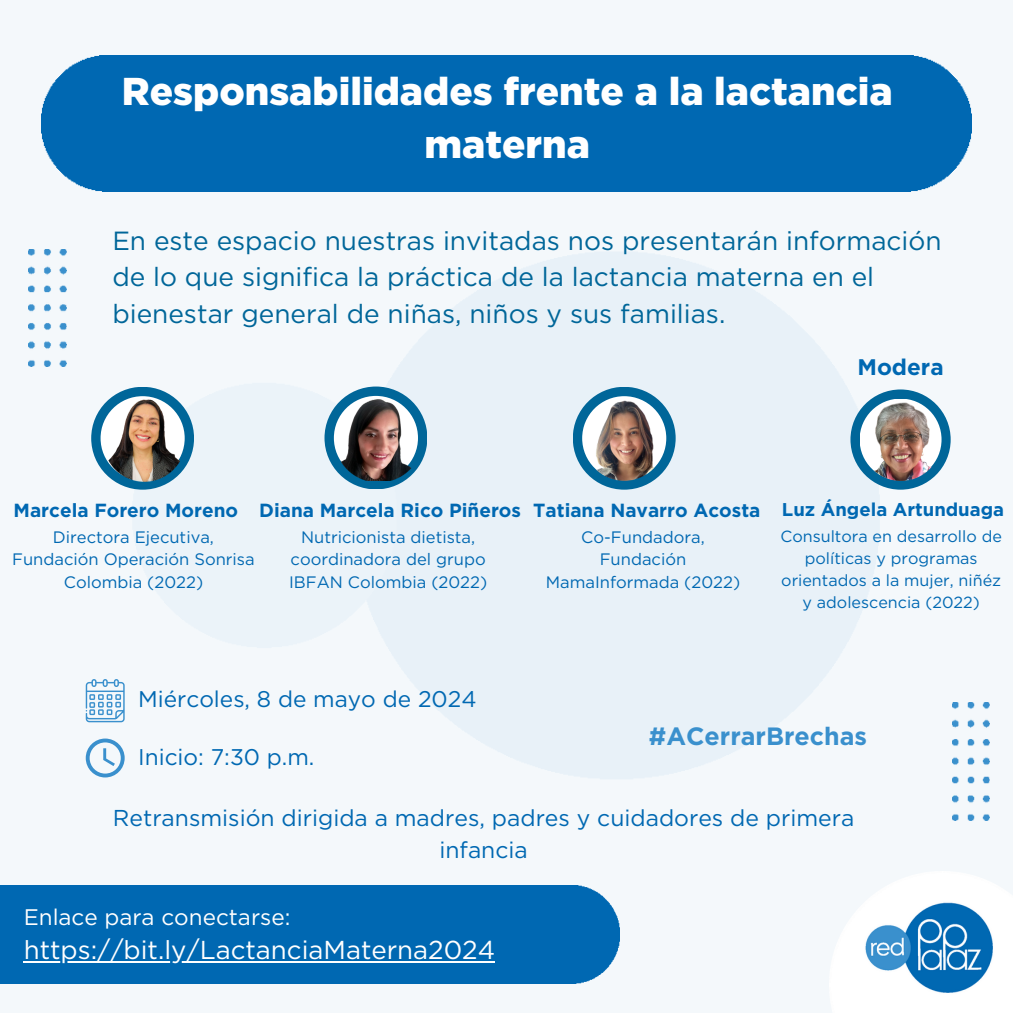
<style>
.page{position:relative;width:1013px;height:1013px;background:#fff}
.page>*{position:absolute;margin:0;border:0;box-sizing:border-box;transform-origin:0 0}
.t1{font:900 38.75px/53.5px "Gotham";color:#fff;text-align:center}
.t2{font:26.25px/36.5px "Gotham";color:#069}
.t3{font:25.88px "Gotham";color:#fff}
.t4{font:700 25px "Gotham";color:#3a90cd}
.t5{font:22.88px/31.9px "Gotham";color:#0068b2;text-align:center}
.t6{font:22.62px "Gotham";color:#0068b2}
.t7{font:22.5px "Gotham";color:#fff}
.t8{font:700 22.5px "Gotham";color:#0068b2}
.t9{font:700 19px "Gotham";color:#0068b2}
.t10{font:700 18.5px "Gotham";color:#0068b2}
.t11{font:16.5px/22.5px "Gotham";color:#0068b2;text-align:center}
.t12{font:16.12px/22px "Gotham";color:#0068b2;text-align:center}
</style>
<div class="page">
<img style="left:0;top:0;width:1012px;height:1012px">
<div style="left:42px;top:55px;width:929px;height:136px;background:#0068b2"></div>
<div style="left:0;top:885px;width:619px;height:98px;background:#0068b2"></div>
<img style="left:29px;top:249px;width:37px;height:117px">
<img style="left:952px;top:703px;width:37px;height:117px">
<svg style="left:86px;top:738px;width:39px;height:39px"></svg>
<svg style="left:86px;top:679px;width:39px;height:43px"></svg>
<img style="left:829px;top:871px;width:183px;height:141px">
<hr style="left:24px;top:960px;width:471px;height:2px;background:#fff">
<div style="left:91px;top:387px;width:103px;height:102px;background:#069;border-radius:50%"></div>
<div style="left:573px;top:387px;width:102px;height:102px;background:#069;border-radius:50%"></div>
<div style="left:850px;top:389px;width:100px;height:100px;background:#069;border-radius:50%"></div>
<div style="left:324px;top:386px;width:103px;height:103px;background:#069;border-radius:50%"></div>
<img style="left:334px;top:395px;width:89px;height:85px">
<img style="left:103px;top:399px;width:83px;height:82px">
<img style="left:583px;top:399px;width:82px;height:81px">
<img style="left:860px;top:399px;width:81px;height:81px">
<p class="t1" style="left:122px;top:64px;width:772px">Responsabilidades frente a la lactancia materna</p>
<p class="t2" style="left:112px;top:222px;width:830px">En este espacio nuestras invitadas nos presentarán información de lo que significa la práctica de la lactancia materna en el bienestar general de niñas, niños y sus familias.</p>
<p class="t8" style="left:857px;top:353px;width:88px">Modera</p>
<h5 class="t9" style="left:259px;top:499px;width:263px">Diana Marcela Rico Piñeros</h5>
<h2 class="t11" style="left:289px;top:525px;width:200px">Nutricionista dietista, coordinadora del grupo<br>IBFAN Colombia (2022)</h2>
<p class="t9" style="left:14px;top:498px;width:226px">Marcela Forero Moreno</p>
<p class="t11" style="left:12px;top:525px;width:244px">Directora Ejecutiva,<br>Fundación Operación Sonrisa<br>Colombia (2022)</p>
<p class="t9" style="left:533px;top:499px;width:229px">Tatiana Navarro Acosta</p>
<p class="t11" style="left:546px;top:525px;width:196px">Co-Fundadora,<br>Fundación<br>MamaInformada (2022)</p>
<h5 class="t10" style="left:782px;top:498px;width:224px">Luz Ángela Artunduaga</h5>
<p class="t12" style="left:780px;top:525px;width:223px">Consultora en desarrollo de políticas y programas orientados a la mujer, niñéz y adolescencia (2022)</p>
<p class="t6" style="left:138px;top:685px;width:340px">Miércoles, 8 de mayo de 2024</p>
<p class="t6" style="left:138px;top:743px;width:178px">Inicio: 7:30 p.m.</p>
<h6 class="t4" style="left:649px;top:721px;width:220px">#ACerrarBrechas</h6>
<h6 class="t5" style="left:113px;top:801px;width:743px">Retransmisión dirigida a madres, padres y cuidadores de primera infancia</h6>
<h6 class="t7" style="left:24px;top:903px;width:268px">Enlace para conectarse:</h6>
<h6 class="t3" style="left:24px;top:934px;width:473px">https://bit.ly/LactanciaMaterna2024</h6>
</div>
